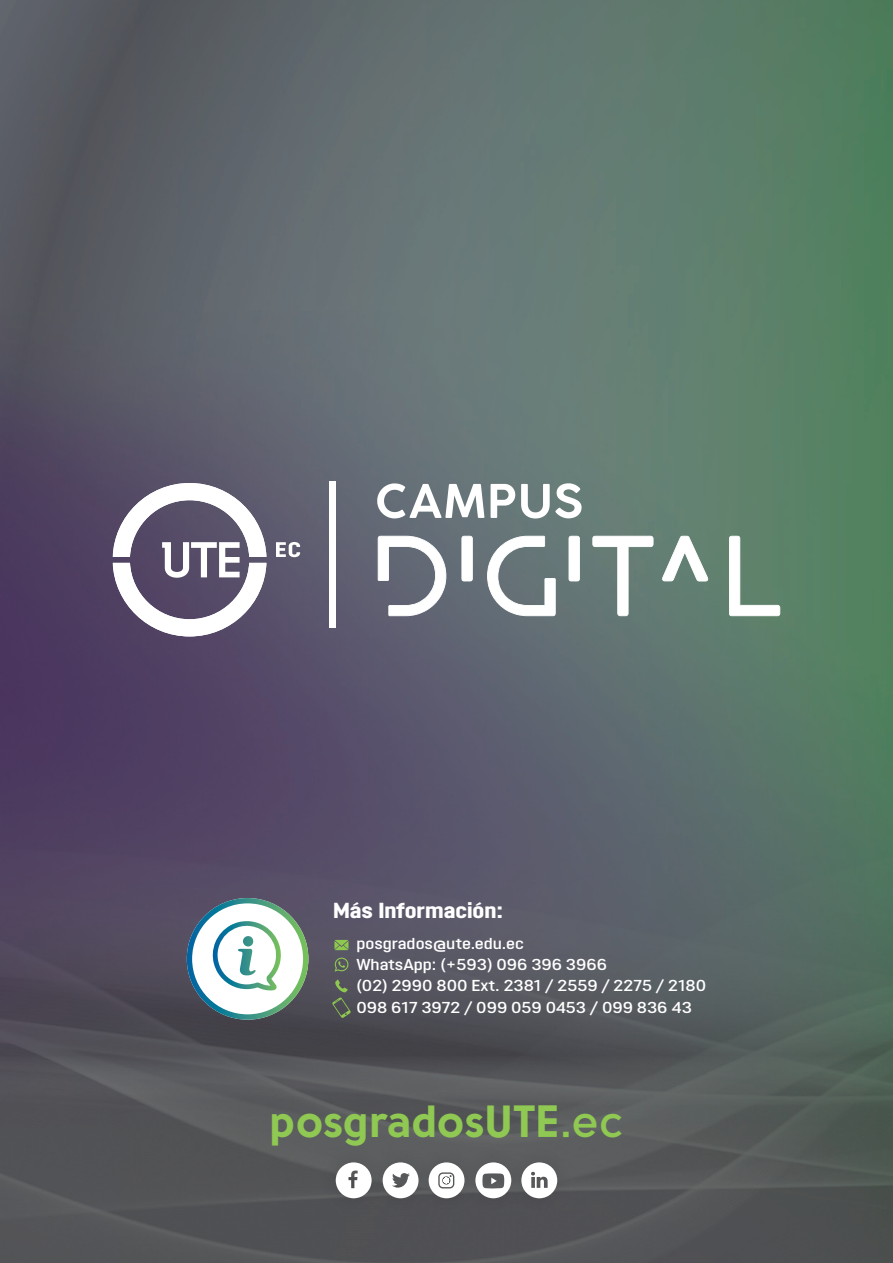
<style>
.page{position:relative;width:893px;height:1263px;background:#fff}
.page>*{position:absolute;margin:0;border:0;box-sizing:border-box;transform-origin:0 0}
.t1{font:45px "Solomon Sans Bold";color:#8fc852}
.t2{font:800 21.75px "Opinion Pro Extended";color:#fff}
.t3{font:600 15.75px/20.9px "Opinion Pro Extended";color:#fff}
.s1{font-family:"Solomon Sans Semi";font-weight:700}
</style>
<div class="page">
<img style="left:0;top:0;width:892px;height:1263px">
<svg style="left:377px;top:483px;width:107px;height:35px"></svg>
<svg style="left:491px;top:484px;width:24px;height:34px"></svg>
<svg style="left:521px;top:483px;width:61px;height:35px"></svg>
<svg style="left:461px;top:536px;width:12px;height:45px"></svg>
<svg style="left:568px;top:536px;width:12px;height:45px"></svg>
<svg style="left:592px;top:536px;width:61px;height:80px"></svg>
<svg style="left:662px;top:536px;width:46px;height:45px"></svg>
<svg style="left:729px;top:536px;width:51px;height:80px"></svg>
<div style="left:329px;top:481px;width:6px;height:147px;background:#fff"></div>
<svg style="left:113px;top:483px;width:153px;height:153px"></svg>
<svg style="left:276px;top:542px;width:24px;height:15px"></svg>
<svg style="left:378px;top:536px;width:68px;height:80px"></svg>
<svg style="left:487px;top:536px;width:69px;height:80px"></svg>
<img style="left:395px;top:1138px;width:10px;height:83px">
<svg style="left:395px;top:1162px;width:10px;height:36px"></svg>
<img style="left:405px;top:1138px;width:47px;height:83px">
<svg style="left:429px;top:1162px;width:23px;height:36px"></svg>
<img style="left:452px;top:1138px;width:46px;height:83px">
<svg style="left:475px;top:1162px;width:23px;height:36px"></svg>
<img style="left:498px;top:1138px;width:83px;height:83px">
<svg style="left:521px;top:1162px;width:36px;height:36px"></svg>
<img style="left:312px;top:1138px;width:83px;height:83px">
<svg style="left:336px;top:1162px;width:36px;height:36px"></svg>
<svg style="left:187px;top:898px;width:121px;height:122px"></svg>
<svg style="left:334px;top:940px;width:14px;height:10px"></svg>
<svg style="left:335px;top:958px;width:13px;height:14px"></svg>
<svg style="left:332px;top:979px;width:19px;height:39px"></svg>
<h2 class="t2" style="left:333px;top:898px;width:172px">Más Información:</h2>
<p class="t3" style="left:356px;top:933px;width:351px">posgrados@ute.edu.ec<br>WhatsApp: (+593) 096 396 3966<br>(02) 2990 800 Ext. 2381 / 2559 / 2275 / 2180</p>
<p class="t3" style="left:356px;top:997px;width:337px">098 617 3972 / 099 059 0453 / 099 836 43</p>
<h1 class="t1" style="left:270px;top:1094px;width:355px">posgradosUTE<span class="s1">.ec</span></h1>
</div>
